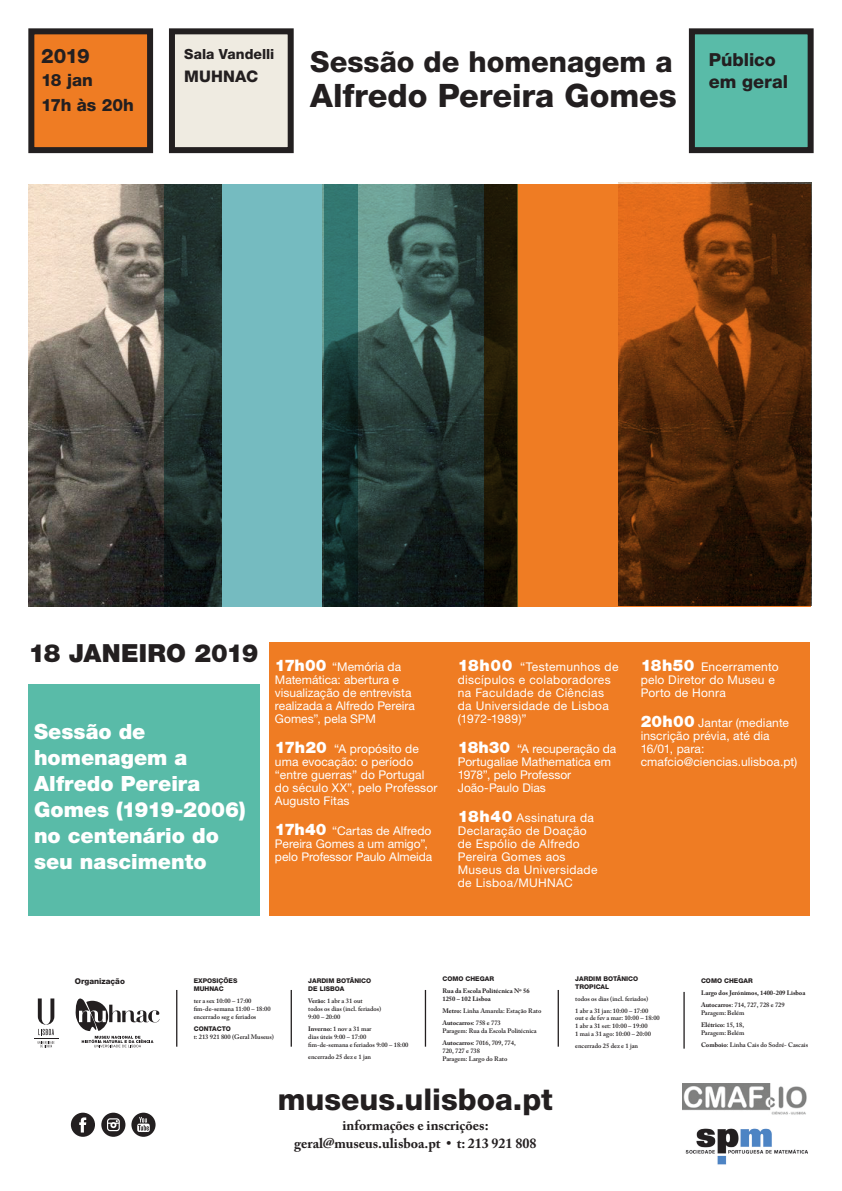
<style>
.page{position:relative;width:842px;height:1191px;background:#fff}
.page>*{position:absolute;margin:0;border:0;box-sizing:border-box;transform-origin:0 0}
.t1{font:800 32.3px "Helvetica Neue LT Std";letter-spacing:-.005em;color:#231f20}
.t2{font:800 30px "Helvetica Neue LT Std";color:#231f20}
.t3{font:800 29px "Helvetica Neue LT Std";color:#231f20}
.t4{font:900 25px "Helvetica Neue LT Std";color:#231f20}
.t5{font:900 21px/26px "Helvetica Neue LT Std";color:#fff}
.t6{font:800 20px "Helvetica Neue LT Std";color:#231f20}
.t7{font:800 18px/22px "Helvetica Neue LT Std";color:#231f20}
.t8{font:800 17px/25px "Helvetica Neue LT Std";color:#231f20}
.t9{font:800 16px "Helvetica Neue LT Std";letter-spacing:.01em;color:#231f20}
.t10{font:700 14px/18px "Adobe Caslon Pro";color:#231f20;text-align:center}
.t11{font:800 14px "Helvetica Neue LT Std";color:#231f20}
.t12{font:12px/13px "Helvetica Neue LT Std";letter-spacing:.005em;color:#fff}
.t13{font:12px/13px "Helvetica Neue LT Std";letter-spacing:.025em;color:#fff}
.t14{font:800 8px "Helvetica Neue LT Std";color:#231f20}
.t15{font:600 6.5px/8px "Adobe Caslon Pro";color:#231f20}
.t16{font:700 6.5px/8px "Adobe Caslon Pro";color:#231f20}
.t17{font:800 6.5px/8px "Helvetica Neue LT Std";color:#231f20}
.s1{font-weight:900;font-size:16px}
.s2{font-weight:700}
.s3{font-weight:600}
</style>
<div class="page">
<div style="left:31px;top:31px;width:119px;height:119px;background:#ef7c23"></div>
<div style="left:28px;top:28px;width:125px;height:125px;border:6px solid #231f20"></div>
<div style="left:692px;top:31px;width:119px;height:119px;background:#59bba8"></div>
<div style="left:689px;top:28px;width:125px;height:125px;border:6px solid #231f20"></div>
<div style="left:172px;top:31px;width:119px;height:119px;background:#efebe1"></div>
<div style="left:169px;top:28px;width:125px;height:125px;border:6px solid #231f20"></div>
<img style="left:28px;top:184px;width:136px;height:423px">
<svg style="left:358px;top:184px;width:127px;height:423px;background:#2f4642"></svg>
<svg style="left:485px;top:184px;width:326px;height:423px;background:#864412"></svg>
<svg style="left:164px;top:184px;width:194px;height:423px;background:#4b7b7c"></svg>
<svg style="left:71px;top:1112px;width:24px;height:24px"></svg>
<svg style="left:131px;top:1112px;width:25px;height:24px"></svg>
<svg style="left:101px;top:1112px;width:24px;height:24px"></svg>
<hr style="left:291px;top:990px;width:1px;height:56px;background:#231f20">
<hr style="left:176px;top:990px;width:1px;height:56px;background:#231f20">
<hr style="left:683px;top:992px;width:2px;height:56px;background:#231f20">
<hr style="left:425px;top:990px;width:1px;height:56px;background:#231f20">
<hr style="left:558px;top:990px;width:1px;height:56px;background:#231f20">
<div style="left:269px;top:642px;width:540px;height:274px;background:#ef7c23"></div>
<div style="left:28px;top:684px;width:231px;height:232px;background:#59bba8"></div>
<svg style="left:75px;top:998px;width:85px;height:49px"></svg>
<svg style="left:34px;top:998px;width:24px;height:49px"></svg>
<img style="left:682px;top:1083px;width:125px;height:32px">
<img style="left:685px;top:1128px;width:123px;height:37px">
<h3 class="t6" style="left:41px;top:44px;width:50px">2019</h3>
<h3 class="t8" style="left:41px;top:67px;width:94px">18 jan<br>17h às 20h</h3>
<h3 class="t11" style="left:184px;top:46px;width:92px">Sala Vandelli</h3>
<h3 class="t9" style="left:184px;top:67px;width:75px">MUHNAC</h3>
<h3 class="t3" style="left:310px;top:44px;width:364px">Sessão de homenagem a</h3>
<h1 class="t1" style="left:310px;top:76px;width:368px">Alfredo Pereira Gomes</h1>
<h3 class="t7" style="left:709px;top:49px;width:81px">Público em geral</h3>
<h3 class="t4" style="left:28px;top:638px;width:232px">18 JANEIRO 2019</h3>
<h3 class="t5" style="left:34px;top:718px;width:213px">Sessão de homenagem a<br>Alfredo Pereira<br>Gomes (1919-2006) no centenário do seu nascimento</h3>
<h3 class="t12" style="left:275px;top:660px;width:141px"><span class="s1">17h00</span> “Memória da<br>Matemática: abertura e visualização de entrevista realizada a Alfredo Pereira<br>Gomes”, pela SPM</h3>
<h3 class="t12" style="left:275px;top:742px;width:164px"><span class="s1">17h20</span> “A propósito de uma evocação: o período “entre guerras” do Portugal do século XX”, pelo Professor<br>Augusto Fitas</h3>
<h3 class="t12" style="left:275px;top:824px;width:159px"><span class="s1">17h40</span> “Cartas de Alfredo<br>Pereira Gomes a um amigo”, pelo Professor Paulo Almeida</h3>
<h3 class="t13" style="left:458px;top:660px;width:162px"><span class="s1">18h00</span> “Testemunhos de discípulos e colaboradores na Faculdade de Ciências da Universidade de Lisboa (1972-1989)”</h3>
<h3 class="t12" style="left:458px;top:742px;width:160px"><span class="s1">18h30</span> “A recuperação da<br>Portugaliae Mathematica em<br>1978”, pelo Professor<br>João-Paulo Dias</h3>
<h3 class="t13" style="left:458px;top:811px;width:141px"><span class="s1">18h40</span> Assinatura da<br>Declaração de Doação de Espólio de Alfredo<br>Pereira Gomes aos<br>Museus da Universidade de Lisboa/MUHNAC</h3>
<h3 class="t12" style="left:641px;top:660px;width:140px"><span class="s1">18h50</span> Encerramento pelo Diretor do Museu e<br>Porto de Honra</h3>
<h3 class="t12" style="left:641px;top:716px;width:158px"><span class="s1">20h00</span> Jantar (mediante inscrição prévia, até dia<br>16/01, para: cmafcio@ciencias.ulisboa.pt)</h3>
<p class="t14" style="left:75px;top:976px;width:51px">Organização</p>
<p class="t17" style="left:575px;top:974px;width:64px">JARDIM BOTÂNICO<br>TROPICAL</p>
<p class="t15" style="left:575px;top:992px;width:75px;line-height:12px">todos os dias (incl. feriados)<br>1 abr a 31 jan: 10:00 – 17:00</p>
<p class="t15" style="left:575px;top:1013px;width:86px">out e de fev a mar: 10:00 – 18:00<br>1 abr a 31 set: 10:00 – 19:00<br>1 mai a 31 ago: 10:00 – 20:00</p>
<p class="t15" style="left:575px;top:1041px;width:64px">encerrado 25 dez e 1 jan</p>
<p class="t17" style="left:442px;top:974px;width:53px">COMO CHEGAR</p>
<p class="t16" style="left:442px;top:986px;width:89px">Rua da Escola Politécnica Nº 56<br>1250 – 102 Lisboa</p>
<p class="t15" style="left:442px;top:1004px;width:100px;line-height:12px"><span class="s2">Metro:</span> Linha Amarela: Estação Rato<br><span class="s2">Autocarros</span>: 758 e 773</p>
<p class="t15" style="left:442px;top:1024px;width:96px;line-height:12px">Paragem: Rua da Escola Politécnica<br><span class="s2">Autocarros</span>: 7016, 709, 774,</p>
<p class="t15" style="left:442px;top:1046px;width:66px">720, 727 e 738<br>Paragem: Largo do Rato</p>
<p class="t17" style="left:308px;top:976px;width:64px">JARDIM BOTÂNICO<br>DE LISBOA</p>
<p class="t15" style="left:308px;top:996px;width:75px"><span class="s2">Verão:</span> 1 abr a 31 out<br>todos os dias (incl. feriados)<br>9:00 – 20:00</p>
<p class="t15" style="left:308px;top:1024px;width:102px"><span class="s2">Inverno:</span> 1 nov a 31 mar<br>dias úteis 9:00 – 17:00<br>fim-de-semana e feriados 9:00 – 18:00</p>
<p class="t15" style="left:308px;top:1052px;width:64px">encerrado 25 dez e 1 jan</p>
<p class="t17" style="left:194px;top:976px;width:45px">EXPOSIÇÕES<br>MUHNAC</p>
<p class="t15" style="left:194px;top:996px;width:79px">ter a sex 10:00 – 17:00 fim-de-semana 11:00 – 18:00 encerrado seg e feriados</p>
<p class="t17" style="left:194px;top:1024px;width:39px">CONTACTO</p>
<p class="t15" style="left:194px;top:1032px;width:82px">t: 213 921 800 (Geral Museus)</p>
<h2 class="t2" style="left:278px;top:1081px;width:277px">museus.ulisboa.pt</h2>
<h3 class="t10" style="left:294px;top:1116px;width:244px">informações e inscrições: geral@museus.ulisboa.pt • t: 213 921 808</h3>
<p class="t17" style="left:701px;top:976px;width:53px">COMO CHEGAR</p>
<p class="t16" style="left:701px;top:986px;width:106px;line-height:12px">Largo dos Jerónimos, 1400-209 Lisboa<br>Autocarros<span class="s3">: 714, 727, 728 e 729</span></p>
<p class="t15" style="left:701px;top:1006px;width:45px;line-height:12px">Paragem: Belém<br><span class="s2">Elétrico:</span> 15, 18,</p>
<p class="t15" style="left:701px;top:1026px;width:109px;line-height:12px">Paragem: Belém<br><span class="s2">Comboio</span>: Linha Cais do Sodré- Cascais</p>
</div>
